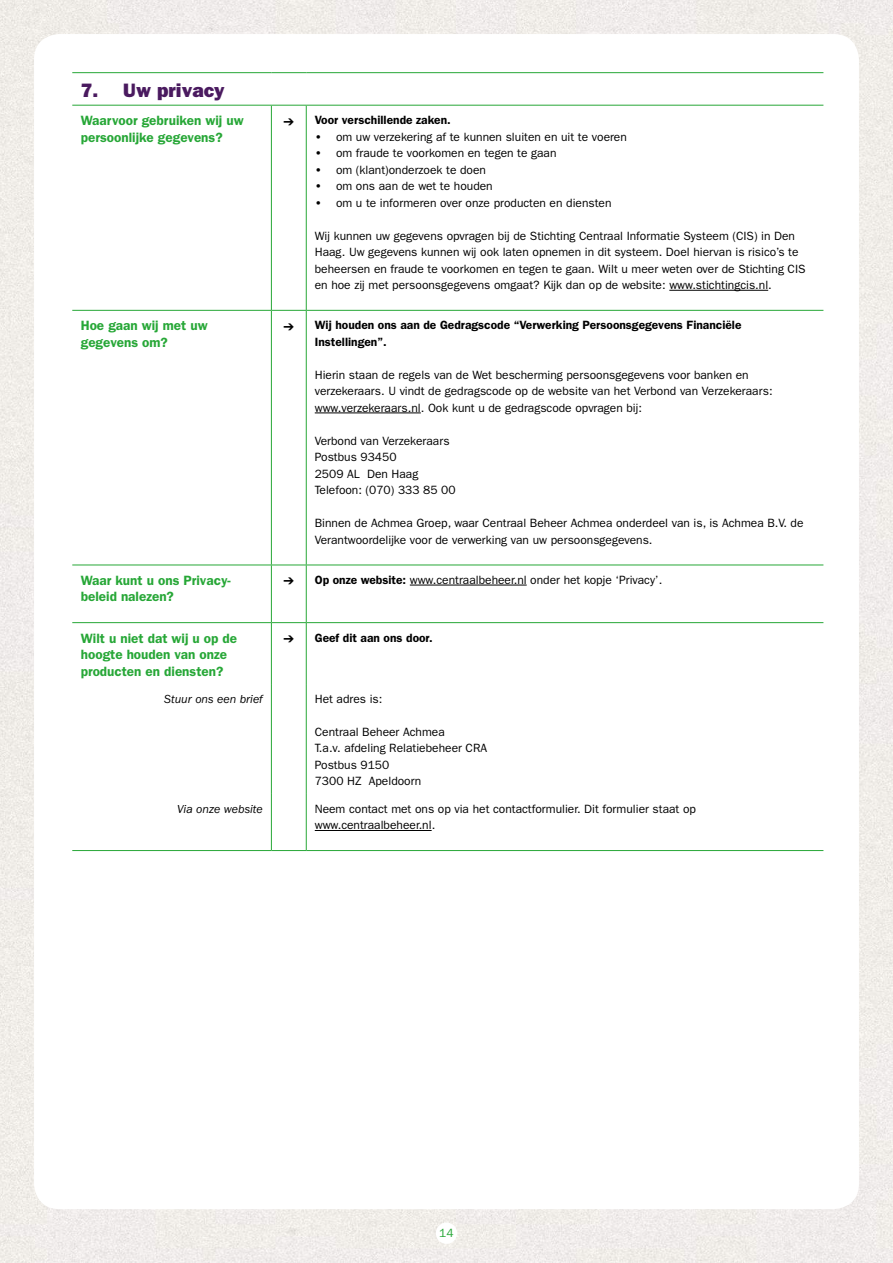
<style>
.page{position:relative;width:893px;height:1263px;background:#fff}
.page>*{position:absolute;margin:0;border:0;box-sizing:border-box;transform-origin:0 0}
.t1{font:19.5px "ITC Franklin Gothic Std Hvy";color:#4a1a5f}
.t2{font:600 13.5px/16.5px "ITC Franklin Gothic Std";color:#27a737}
.t3{font:12px/16.5px "ITC Franklin Gothic Std";color:#000}
.t4{font:600 12px/16.5px "ITC Franklin Gothic Std";color:#000}
.t5{font:italic 12px "ITC Franklin Gothic Std";color:#000}
.t6{font:12px "ITC Franklin Gothic Std";color:#27a737}
.s1{font-weight:600}
</style>
<div class="page">
<img style="left:0;top:0;width:893px;height:1263px">
<div style="left:34px;top:34px;width:825px;height:1175px;background:#fff;border-radius:26px"></div>
<div style="left:436px;top:1222px;width:21px;height:22px;background:#fff;border-radius:50%"></div>
<hr style="left:72px;top:105px;width:199px;height:1px;background:#27a737">
<hr style="left:271px;top:105px;width:35px;height:1px;background:#27a737">
<hr style="left:271px;top:106px;width:1px;height:204px;background:#27a737">
<hr style="left:306px;top:105px;width:517px;height:1px;background:#27a737">
<hr style="left:306px;top:106px;width:1px;height:204px;background:#27a737">
<hr style="left:72px;top:310px;width:199px;height:1px;background:#27a737">
<hr style="left:271px;top:310px;width:35px;height:1px;background:#27a737">
<hr style="left:271px;top:311px;width:1px;height:254px;background:#27a737">
<hr style="left:306px;top:310px;width:517px;height:1px;background:#27a737">
<hr style="left:306px;top:311px;width:1px;height:254px;background:#27a737">
<hr style="left:72px;top:565px;width:199px;height:1px;background:#27a737">
<hr style="left:271px;top:565px;width:35px;height:1px;background:#27a737">
<hr style="left:271px;top:565px;width:1px;height:57px;background:#27a737">
<hr style="left:306px;top:565px;width:517px;height:1px;background:#27a737">
<hr style="left:306px;top:565px;width:1px;height:57px;background:#27a737">
<hr style="left:72px;top:622px;width:199px;height:1px;background:#27a737">
<hr style="left:271px;top:622px;width:35px;height:1px;background:#27a737">
<hr style="left:271px;top:623px;width:1px;height:61px;background:#27a737">
<hr style="left:306px;top:622px;width:517px;height:1px;background:#27a737">
<hr style="left:306px;top:623px;width:1px;height:61px;background:#27a737">
<hr style="left:271px;top:684px;width:1px;height:110px;background:#27a737">
<hr style="left:306px;top:684px;width:1px;height:110px;background:#27a737">
<hr style="left:271px;top:794px;width:1px;height:56px;background:#27a737">
<hr style="left:306px;top:794px;width:1px;height:56px;background:#27a737">
<hr style="left:72px;top:72px;width:199px;height:1px;background:#27a737">
<hr style="left:271px;top:72px;width:35px;height:1px;background:#27a737">
<hr style="left:306px;top:72px;width:517px;height:1px;background:#27a737">
<hr style="left:72px;top:850px;width:199px;height:1px;background:#27a737">
<hr style="left:271px;top:850px;width:35px;height:1px;background:#27a737">
<hr style="left:306px;top:850px;width:517px;height:1px;background:#27a737">
<hr style="left:669px;top:290px;width:99px;height:1px;background:#000">
<hr style="left:315px;top:413px;width:106px;height:1px;background:#000">
<hr style="left:410px;top:585px;width:117px;height:1px;background:#000">
<hr style="left:315px;top:830px;width:117px;height:1px;background:#000">
<h1 class="t1" style="left:81px;top:79px;width:145px">7. Uw privacy</h1>
<p class="t2" style="left:81px;top:112px;width:165px">Waarvoor gebruiken wij uw persoonlijke gegevens?</p>
<p class="t4" style="left:283px;top:112px;width:169px">➔ Voor verschillende zaken.</p>
<p class="t3" style="left:315px;top:128px;width:314px"><span class="s1">•</span> om uw verzekering af te kunnen sluiten en uit te voeren</p>
<p class="t3" style="left:315px;top:145px;width:243px"><span class="s1">•</span> om fraude te voorkomen en tegen te gaan</p>
<p class="t3" style="left:315px;top:161px;width:173px"><span class="s1">•</span> om (klant)onderzoek te doen</p>
<p class="t3" style="left:315px;top:178px;width:179px"><span class="s1">•</span> om ons aan de wet te houden</p>
<p class="t3" style="left:315px;top:194px;width:298px"><span class="s1">•</span> om u te informeren over onze producten en diensten</p>
<p class="t3" style="left:315px;top:227px;width:492px">Wij kunnen uw gegevens opvragen bij de Stichting Centraal Informatie Systeem (CIS) in Den Haag. Uw gegevens kunnen wij ook laten opnemen in dit systeem. Doel hiervan is risico’s te beheersen en fraude te voorkomen en tegen te gaan. Wilt u meer weten over de Stichting CIS en hoe zij met persoonsgegevens omgaat? Kijk dan op de website: www.stichtingcis.nl.</p>
<p class="t2" style="left:81px;top:317px;width:128px">Hoe gaan wij met uw gegevens om?</p>
<p class="t4" style="left:315px;top:317px;width:428px;text-indent:-31px">➔ Wij houden ons aan de Gedragscode “Verwerking Persoonsgegevens Financiële<br>Instellingen”.</p>
<p class="t3" style="left:315px;top:366px;width:459px">Hierin staan de regels van de Wet bescherming persoonsgegevens voor banken en verzekeraars. U vindt de gedragscode op de website van het Verbond van Verzekeraars: www.verzekeraars.nl. Ook kunt u de gedragscode opvragen bij:</p>
<p class="t3" style="left:315px;top:432px;width:142px">Verbond van Verzekeraars<br>Postbus 93450<br>2509 AL Den Haag<br>Telefoon: (070) 333 85 00</p>
<p class="t3" style="left:315px;top:515px;width:490px">Binnen de Achmea Groep, waar Centraal Beheer Achmea onderdeel van is, is Achmea B.V. de<br>Verantwoordelijke voor de verwerking van uw persoonsgegevens.</p>
<p class="t2" style="left:81px;top:572px;width:151px">Waar kunt u ons Privacy&shy;beleid nalezen?</p>
<p class="t3" style="left:283px;top:572px;width:380px">➔ <span class="s1">Op onze website:</span> www.centraalbeheer.nl onder het kopje ‘Privacy’.</p>
<p class="t2" style="left:81px;top:630px;width:158px">Wilt u niet dat wij u op de hoogte houden van onze producten en diensten?</p>
<p class="t4" style="left:283px;top:629px;width:151px">➔ Geef dit aan ons door.</p>
<p class="t5" style="left:164px;top:692px;width:100px">Stuur ons een brief</p>
<p class="t3" style="left:315px;top:691px;width:69px">Het adres is:</p>
<p class="t3" style="left:315px;top:724px;width:174px">Centraal Beheer Achmea<br>T.a.v. afdeling Relatiebeheer CRA<br>Postbus 9150<br>7300 HZ Apeldoorn</p>
<p class="t5" style="left:177px;top:802px;width:87px">Via onze website</p>
<p class="t3" style="left:315px;top:800px;width:383px">Neem contact met ons op via het contactformulier. Dit formulier staat op www.centraalbeheer.nl.</p>
<p class="t6" style="left:439px;top:1226px;width:16px">14</p>
</div>
